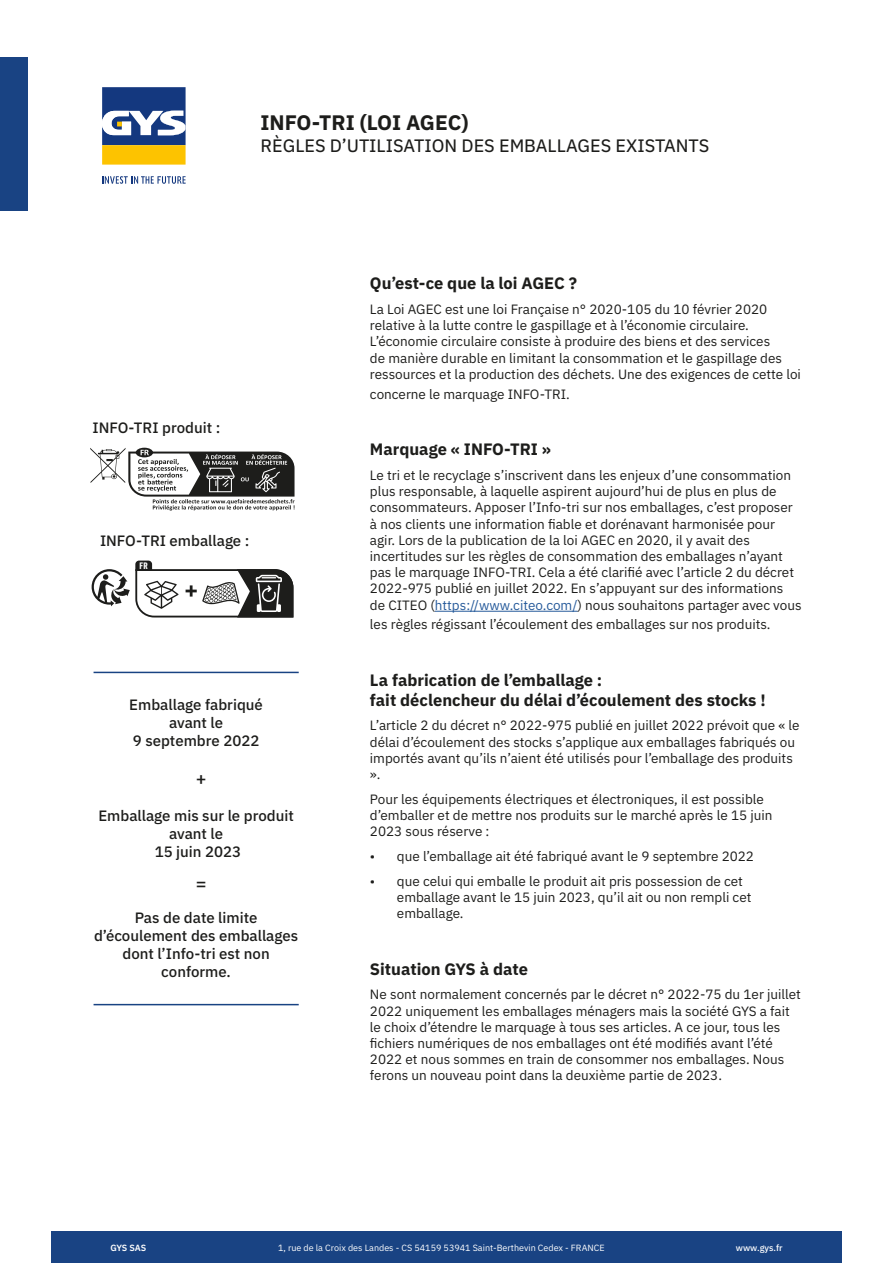
<style>
.page{position:relative;width:893px;height:1263px;background:#fff}
.page>*{position:absolute;margin:0;border:0;box-sizing:border-box;transform-origin:0 0}
.t1{font:700 21px "IBM Plex Sans";color:#1d1d1b}
.t2{font:18px "IBM Plex Sans Text";color:#1d1d1b}
.t3{font:500 18px "IBM Plex Sans";color:#1d1d1b}
.t4{font:700 16.5px/19.8px "IBM Plex Sans";color:#1d1d1b}
.t5{font:500 15px/18px "IBM Plex Sans";color:#1d1d1b;text-align:center}
.t6{font:13.5px/16.2px "IBM Plex Sans";color:#1d1d1b}
.t7{font:700 9.15px "Flama Condensed";color:#fff}
.t8{font:9px "IBM Plex Sans";color:#fff}
.t9{font:500 9px "IBM Plex Sans";color:#fff}
.t10{font:600 9px "IBM Plex Sans";letter-spacing:-.02em;color:#fff}
.s1{color:#275b9b}
</style>
<div class="page">
<div style="left:0;top:57px;width:27px;height:154px;background:#194383"></div>
<div style="left:51px;top:1232px;width:790px;height:31px;background:#194383"></div>
<div style="left:102px;top:145px;width:84px;height:20px;background:#fdc300"></div>
<svg style="left:102px;top:87px;width:84px;height:58px"></svg>
<svg style="left:102px;top:176px;width:84px;height:8px"></svg>
<hr style="left:435px;top:611px;width:143px;height:1px;background:#275b9b">
<hr style="left:94px;top:672px;width:205px;height:1px;background:#194383">
<hr style="left:94px;top:1004px;width:205px;height:1px;background:#194383">
<svg style="left:91px;top:560px;width:203px;height:58px"></svg>
<svg style="left:90px;top:447px;width:205px;height:64px"></svg>
<h1 class="t1" style="left:261px;top:106px;width:209px">INFO-TRI (LOI AGEC)</h1>
<h2 class="t2" style="left:261px;top:132px;width:450px">RÈGLES D’UTILISATION DES EMBALLAGES EXISTANTS</h2>
<p class="t5" style="left:93px;top:418px;width:129px">INFO-TRI produit :</p>
<p class="t5" style="left:100px;top:531px;width:151px">INFO-TRI emballage :</p>
<p class="t7" style="left:140px;top:560px;width:10px">FR</p>
<p class="t5" style="left:129px;top:694px;width:135px">Emballage fabriqué avant le<br>9 septembre 2022</p>
<h2 class="t3" style="left:196px;top:764px;width:12px">+</h2>
<p class="t5" style="left:98px;top:805px;width:197px">Emballage mis sur le produit avant le<br>15 juin 2023</p>
<h2 class="t3" style="left:196px;top:869px;width:12px">=</h2>
<p class="t5" style="left:94px;top:908px;width:206px">Pas de date limite d’écoulement des emballages dont l’Info-tri est non conforme.</p>
<p class="t4" style="left:370px;top:272px;width:209px">Qu’est-ce que la loi AGEC ?</p>
<p class="t6" style="left:370px;top:300px;width:433px">La Loi AGEC est une loi Française n° 2020-105 du 10 février 2020 relative à la lutte contre le gaspillage et à l’économie circulaire.<br>L’économie circulaire consiste à produire des biens et des services<br>de manière durable en limitant la consommation et le gaspillage des ressources et la production des déchets. Une des exigences de cette loi</p>
<p class="t6" style="left:370px;top:385px;width:201px">concerne le marquage INFO-TRI.</p>
<p class="t4" style="left:370px;top:438px;width:183px">Marquage « INFO-TRI »</p>
<p class="t6" style="left:370px;top:466px;width:433px">Le tri et le recyclage s’inscrivent dans les enjeux d’une consommation plus responsable, à laquelle aspirent aujourd’hui de plus en plus de consommateurs. Apposer l’Info-tri sur nos emballages, c’est proposer à nos clients une information fiable et dorénavant harmonisée pour agir. Lors de la publication de la loi AGEC en 2020, il y avait des incertitudes sur les règles de consommation des emballages n’ayant pas le marquage INFO-TRI. Cela a été clarifié avec l’article 2 du décret 2022-975 publié en juillet 2022. En s’appuyant sur des informations de CITEO (<span class="s1">https://www.citeo.com/</span>) nous souhaitons partager avec vous</p>
<p class="t6" style="left:370px;top:615px;width:402px">les règles régissant l’écoulement des emballages sur nos produits.</p>
<p class="t4" style="left:370px;top:669px;width:397px">La fabrication de l’emballage :<br>fait déclencheur du délai d’écoulement des stocks !</p>
<p class="t6" style="left:370px;top:716px;width:431px">L’article 2 du décret n° 2022-975 publié en juillet 2022 prévoit que « le délai d’écoulement des stocks s’applique aux emballages fabriqués ou importés avant qu’ils n’aient été utilisés pour l’emballage des produits ».</p>
<p class="t6" style="left:370px;top:790px;width:404px">Pour les équipements électriques et électroniques, il est possible d’emballer et de mettre nos produits sur le marché après le 15 juin<br>2023 sous réserve :</p>
<p class="t6" style="left:370px;top:847px;width:386px">• que l’emballage ait été fabriqué avant le 9 septembre 2022</p>
<p class="t6" style="left:397px;top:871px;width:356px;text-indent:-27px">• que celui qui emballe le produit ait pris possession de cet emballage avant le 15 juin 2023, qu’il ait ou non rempli cet emballage.</p>
<p class="t4" style="left:370px;top:957px;width:159px">Situation GYS à date</p>
<p class="t6" style="left:370px;top:985px;width:432px">Ne sont normalement concernés par le décret n° 2022-75 du 1er juillet 2022 uniquement les emballages ménagers mais la société GYS a fait le choix d’étendre le marquage à tous ses articles. A ce jour, tous les fichiers numériques de nos emballages ont été modifiés avant l’été 2022 et nous sommes en train de consommer nos emballages. Nous ferons un nouveau point dans la deuxième partie de 2023.</p>
<p class="t10" style="left:110px;top:1241px;width:38px">GYS SAS</p>
<p class="t8" style="left:278px;top:1241px;width:328px">1, rue de la Croix des Landes - CS 54159 53941 Saint-Berthevin Cedex - FRANCE</p>
<p class="t9" style="left:736px;top:1241px;width:48px">www.gys.fr</p>
</div>
